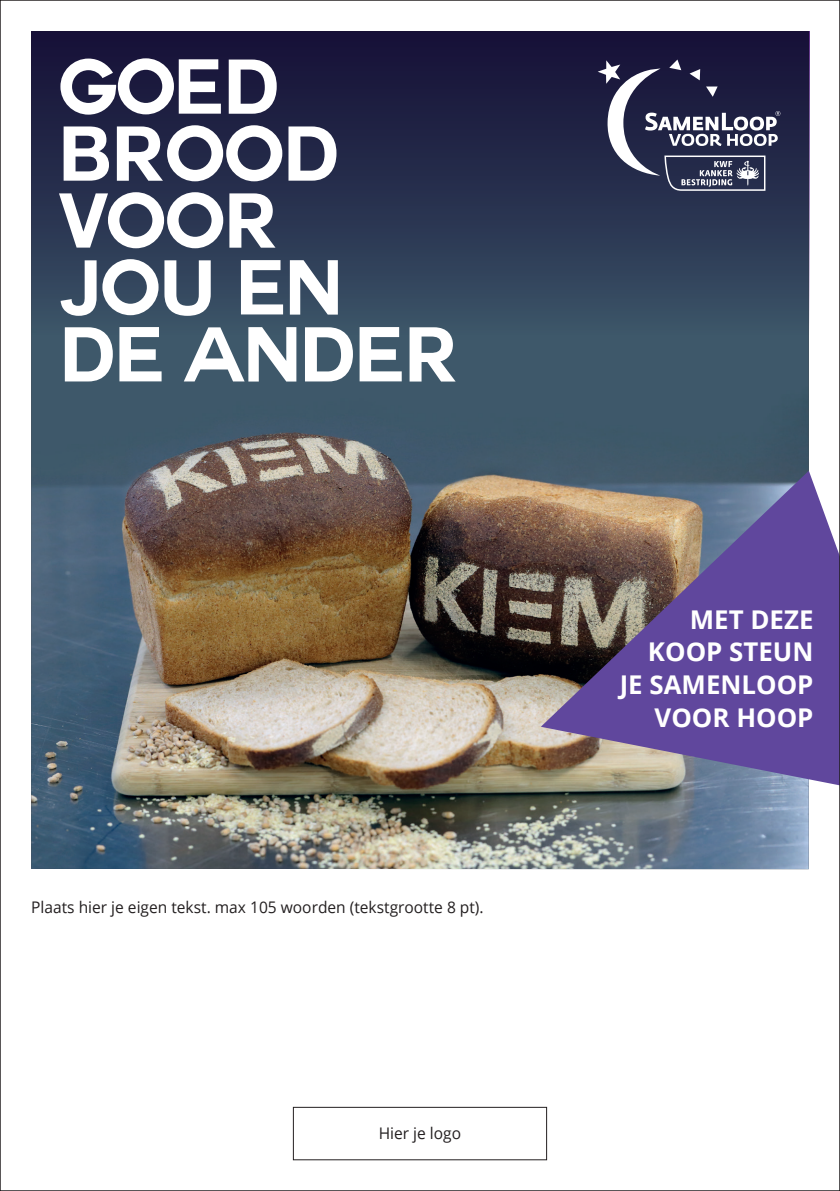
<style>
.page{position:relative;width:840px;height:1191px;background:#fff}
.page>*{position:absolute;margin:0;border:0;box-sizing:border-box;transform-origin:0 0}
.t1{font:700 75.8px/67px "Couture";letter-spacing:-.01em;color:#fff}
.t2{font:700 25.8px/32.8px "Open Sans";color:#fff;text-align:right}
.t3{font:16px "Open Sans";color:#231f20}
</style>
<div class="page">
<img style="left:31px;top:397px;width:777px;height:472px">
<div style="left:31px;top:31px;width:778px;height:366px;background:linear-gradient(to bottom,#140d35,#425f6f)"></div>
<svg style="left:597px;top:60px;width:183px;height:131px;background:#494b66"></svg>
<svg style="left:540px;top:471px;width:297px;height:314px;background:#716089"></svg>
<div style="left:293px;top:1107px;width:253px;height:53px;border:1px solid #231f20"></div>
<h1 class="t1" style="left:60px;top:53px;width:401px">GOED<br>BROOD<br>VOOR<br>JOU EN<br>DE ANDER</h1>
<p class="t3" style="left:31px;top:896px;width:453px">Plaats hier je eigen tekst. max 105 woorden (tekstgrootte 8 pt).</p>
<p class="t3" style="left:378px;top:1122px;width:84px">Hier je logo</p>
<h2 class="t2" style="left:619px;top:602px;width:195px">MET DEZE<br>KOOP STEUN<br>JE SAM ENLOOP<br>VOOR HOOP</h2>
</div>
